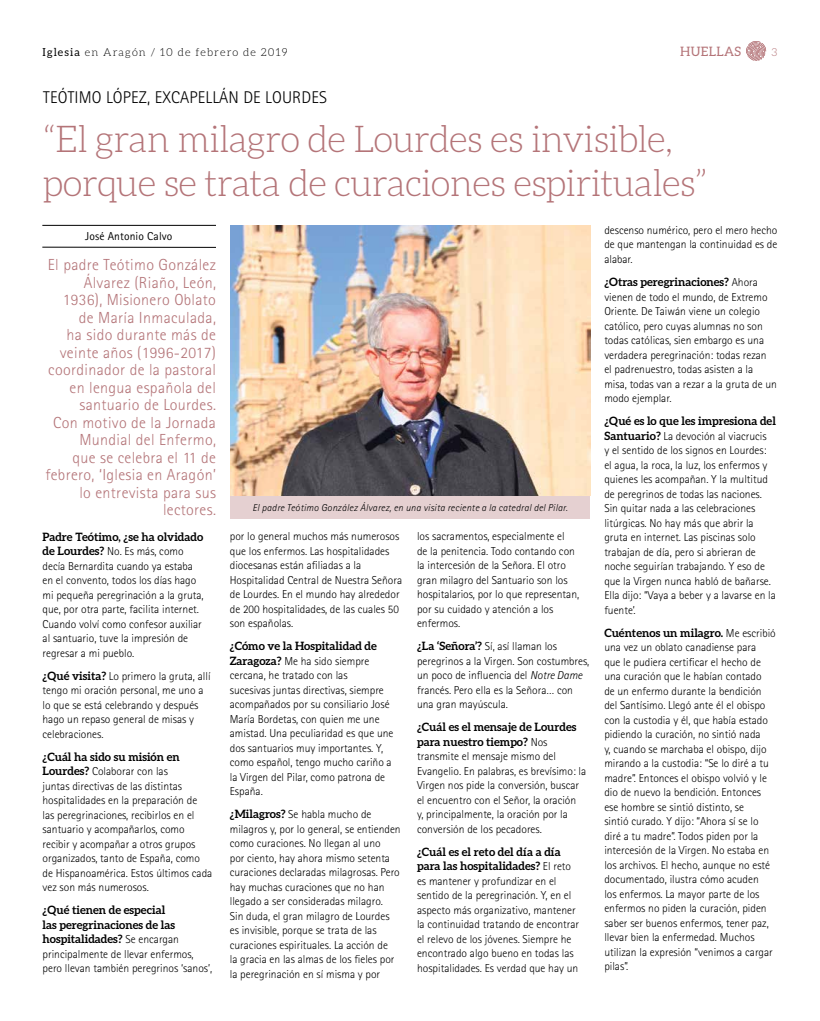
<style>
.page{position:relative;width:820px;height:1021px;background:#fff}
.page>*{position:absolute;margin:0;border:0;box-sizing:border-box;transform-origin:0 0}
.t1{font:300 37px/44.4px "Aleo";letter-spacing:-.02em;color:#b47478}
.t2{font:300 17px "Rotis Sans Serif";letter-spacing:.01em;color:#000}
.t3{font:300 16px/17.5px "Rotis Sans Serif";letter-spacing:.02em;color:#b47478;text-align:right}
.t4{font:13px "Aleo";letter-spacing:.025em;color:#b47478}
.t5{font:300 11.5px/14.5px "Rotis Sans Serif";color:#000}
.t6{font:700 11.5px/14.5px "Aleo";color:#000}
.t7{font:11.5px "Rotis Sans Serif";letter-spacing:.01em;color:#000}
.t8{font:300 11px "Aleo";letter-spacing:.1em;color:#000}
.t9{font:300 11px "Aleo";color:#b47478}
.t10{font:italic 300 10px "Rotis Sans Serif";letter-spacing:.025em;color:#000}
.s1{font-weight:400}
.s2{font-family:"Aleo";font-weight:700}
.s3{font-family:"Rotis Sans Serif";font-weight:300}
.s4{font-style:italic}
</style>
<div class="page">
<svg style="left:746px;top:41px;width:19px;height:20px"></svg>
<div style="left:230px;top:495px;width:360px;height:24px;background:#e5d0d1"></div>
<hr style="left:42px;top:225px;width:174px;height:1px;background:#000">
<hr style="left:42px;top:247px;width:174px;height:1px;background:#000">
<img style="left:230px;top:225px;width:360px;height:270px">
<p class="t8" style="left:43px;top:46px;width:246px"><span class="s1">Iglesia</span> en Aragón / 10 de febrero de 2019</p>
<p class="t4" style="left:680px;top:44px;width:63px">HUELLAS</p>
<p class="t9" style="left:771px;top:46px;width:7px">3</p>
<h2 class="t2" style="left:43px;top:88px;width:285px">TEÓTIMO LÓPEZ, EXCAPELLÁN DE LOURDES</h2>
<h1 class="t1" style="left:43px;top:116px;width:665px">“El gran milagro de Lourdes es invisible, porque se trata de curaciones espirituales”</h1>
<p class="t7" style="left:85px;top:229px;width:89px">José Antonio Calvo</p>
<p class="t3" style="left:45px;top:256px;width:172px">El padre Teótimo González<br>Álvarez (Riaño, León,<br>1936), Misionero Oblato de María Inmaculada,<br>ha sido durante más de veinte años (1996-2017) coordinador de la pastoral en lengua española del santuario de Lourdes.<br>Con motivo de la Jornada<br>Mundial del Enfermo,<br>que se celebra el 11 de febrero, ‘Iglesia en Aragón’ lo entrevista para sus lectores.</p>
<p class="t6" style="left:43px;top:529px;width:162px">Padre Teótimo, ¿se ha olvidado</p>
<p class="t5" style="left:43px;top:544px;width:162px"><span class="s2">de Lourdes?</span> No. Es más, como decía Bernardita cuando ya estaba en el convento, todos los días hago mi pequeña peregrinación a la gruta, que, por otra parte, facilita internet.<br>Cuando volví como confesor auxiliar al santuario, tuve la impresión de regresar a mi pueblo.</p>
<p class="t5" style="left:43px;top:668px;width:169px"><span class="s2">¿Qué visita?</span> Lo primero la gruta, allí tengo mi oración personal, me uno a lo que se está celebrando y después hago un repaso general de misas y celebraciones.</p>
<p class="t6" style="left:43px;top:749px;width:139px">¿Cuál ha sido su misión en</p>
<p class="t5" style="left:43px;top:764px;width:171px"><span class="s2">Lourdes?</span> Colaborar con las<br>juntas directivas de las distintas hospitalidades en la preparación de<br>las peregrinaciones, recibirlos en el santuario y acompañarlos, como recibir y acompañar a otros grupos organizados, tanto de España, como de Hispanoamérica. Estos últimos cada vez son más numerosos.</p>
<p class="t6" style="left:43px;top:902px;width:138px">¿Qué tienen de especial las peregrinaciones de las hospitalidades? <span class="s3">Se encargan</span></p>
<p class="t5" style="left:43px;top:946px;width:171px">principalmente de llevar enfermos, pero llevan también peregrinos ‘sanos’,</p>
<p class="t10" style="left:252px;top:501px;width:316px">El padre Teótimo González Álvarez, en una visita reciente a la catedral del Pilar.</p>
<p class="t5" style="left:230px;top:529px;width:174px">por lo general muchos más numerosos que los enfermos. Las hospitalidades diocesanas están afiliadas a la Hospitalidad Central de Nuestra Señora de Lourdes. En el mundo hay alrededor de 200 hospitalidades, de las cuales 50 son españolas.</p>
<p class="t6" style="left:230px;top:638px;width:148px">¿Cómo ve la Hospitalidad de</p>
<p class="t5" style="left:230px;top:653px;width:165px"><span class="s2">Zaragoza?</span> Me ha sido siempre cercana, he tratado con las<br>sucesivas juntas directivas, siempre acompañados por su consiliario José<br>María Bordetas, con quien me une amistad. Una peculiaridad es que une dos santuarios muy importantes. Y, como español, tengo mucho cariño a la Virgen del Pilar, como patrona de<br>España.</p>
<p class="t5" style="left:230px;top:807px;width:172px"><span class="s2">¿Milagros?</span> Se habla mucho de milagros y, por lo general, se entienden como curaciones. No llegan al uno<br>por ciento, hay ahora mismo setenta curaciones declaradas milagrosas. Pero hay muchas curaciones que no han llegado a ser consideradas milagro.<br>Sin duda, el gran milagro de Lourdes es invisible, porque se trata de las curaciones espirituales. La acción de<br>la gracia en las almas de los fieles por la peregrinación en sí misma y por</p>
<p class="t5" style="left:417px;top:529px;width:164px">los sacramentos, especialmente el<br>de la penitencia. Todo contando con la intercesión de la Señora. El otro gran milagro del Santuario son los hospitalarios, por lo que representan, por su cuidado y atención a los enfermos.</p>
<p class="t5" style="left:417px;top:639px;width:174px"><span class="s2">¿La ‘Señora’?</span> Sí, así llaman los peregrinos a la Virgen. Son costumbres, un poco de influencia del <span class="s4">Notre Dame </span>francés. Pero ella es la Señora… con una gran mayúscula.</p>
<p class="t6" style="left:417px;top:719px;width:161px">¿Cuál es el mensaje de Lourdes para nuestro tiempo? <span class="s3">Nos</span></p>
<p class="t5" style="left:417px;top:749px;width:171px">transmite el mensaje mismo del Evangelio. En palabras, es brevísimo: la Virgen nos pide la conversión, buscar el encuentro con el Señor, la oración<br>y, principalmente, la oración por la conversión de los pecadores.</p>
<p class="t6" style="left:417px;top:844px;width:155px">¿Cuál es el reto del día a día para las hospitalidades? <span class="s3">El reto</span></p>
<p class="t5" style="left:417px;top:873px;width:164px">es mantener y profundizar en el sentido de la peregrinación. Y, en el aspecto más organizativo, mantener la continuidad tratando de encontrar el relevo de los jóvenes. Siempre he encontrado algo bueno en todas las hospitalidades. Es verdad que hay un</p>
<p class="t5" style="left:604px;top:223px;width:174px;text-align:justify">descenso numérico, pero el mero hecho de que mantengan la continuidad es de alabar.</p>
<p class="t6" style="left:604px;top:274px;width:155px">¿Otras peregrinaciones? <span class="s3">Ahora</span></p>
<p class="t5" style="left:604px;top:289px;width:174px">vienen de todo el mundo, de Extremo Oriente. De Taiwán viene un colegio católico, pero cuyas alumnas no son todas católicas, sien embargo es una verdadera peregrinación: todas rezan el padrenuestro, todas asisten a la misa, todas van a rezar a la gruta de un modo ejemplar.</p>
<p class="t6" style="left:604px;top:413px;width:173px">¿Qué es lo que les impresiona del</p>
<p class="t5" style="left:604px;top:428px;width:173px"><span class="s2">Santuario?</span> La devoción al viacrucis<br>y el sentido de los signos en Lourdes: el agua, la roca, la luz, los enfermos y quienes les acompañan. Y la multitud de peregrinos de todas las naciones.<br>Sin quitar nada a las celebraciones litúrgicas. No hay más que abrir la gruta en internet. Las piscinas solo trabajan de día, pero si abrieran de noche seguirían trabajando. Y eso de que la Virgen nunca habló de bañarse.<br>Ella dijo: “Vaya a beber y a lavarse en la fuente’.</p>
<p class="t6" style="left:604px;top:625px;width:173px">Cuéntenos un milagro. <span class="s3">Me escribió</span></p>
<p class="t5" style="left:604px;top:640px;width:170px">una vez un oblato canadiense para que le pudiera certificar el hecho de una curación que le habían contado de un enfermo durante la bendición del Santísimo. Llegó ante él el obispo con la custodia y él, que había estado pidiendo la curación, no sintió nada<br>y, cuando se marchaba el obispo, dijo mirando a la custodia: “Se lo diré a tu madre”. Entonces el obispo volvió y le dio de nuevo la bendición. Entonces ese hombre se sintió distinto, se<br>sintió curado. Y dijo: “Ahora sí se lo diré a tu madre”. Todos piden por la intercesión de la Virgen. No estaba en los archivos. El hecho, aunque no esté documentado, ilustra cómo acuden los enfermos. La mayor parte de los enfermos no piden la curación, piden saber ser buenos enfermos, tener paz, llevar bien la enfermedad. Muchos utilizan la expresión “venimos a cargar pilas”.</p>
</div>
